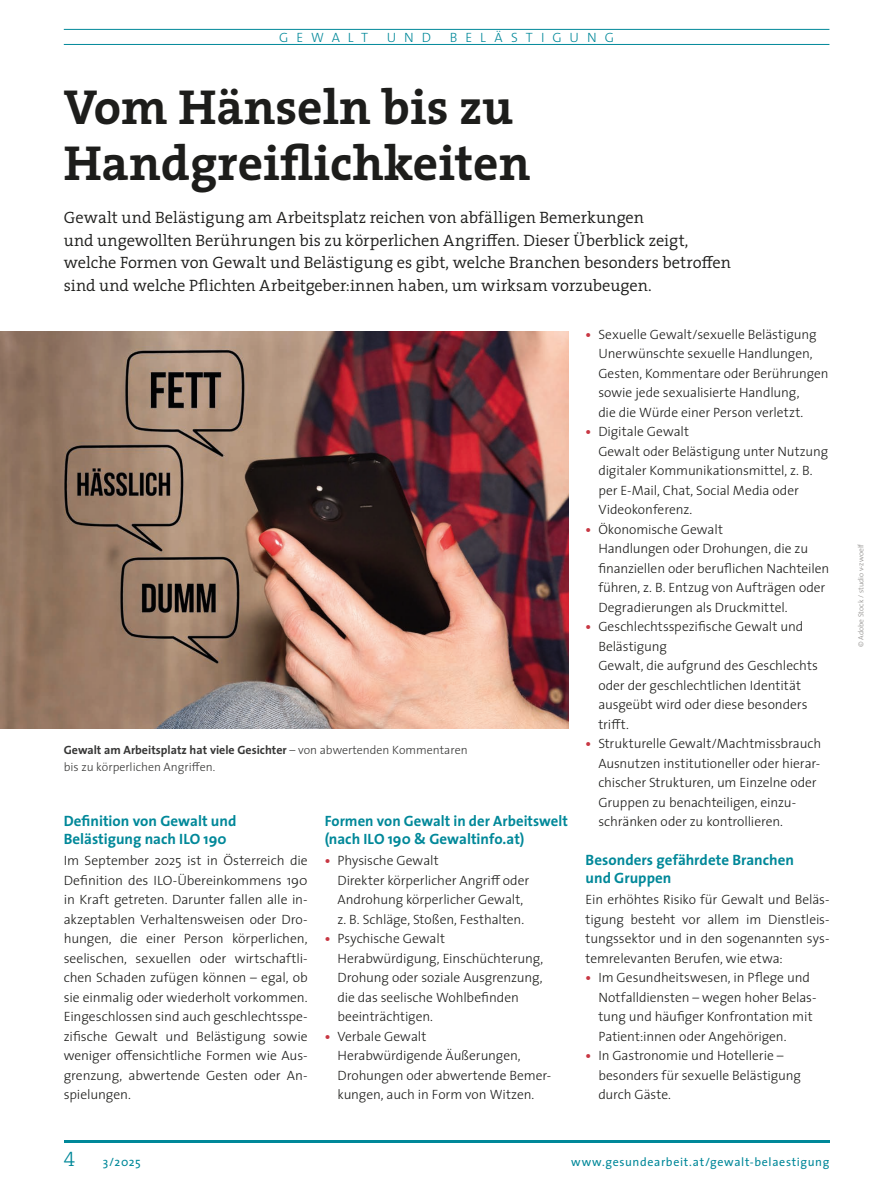
<style>
.page{position:relative;width:872px;height:1191px;background:#fff}
.page>*{position:absolute;margin:0;border:0;box-sizing:border-box;transform-origin:0 0}
.t1{font:700 49.5px/55.5px "The Serif";color:#1d1d1b}
.t2{font:21px "The Serif Light Caps";color:#089}
.t3{font:300 16.5px/22.5px "The Serif";color:#1d1d1b}
.t4{font:700 15px/18px "The Sans";color:#089}
.t5{font:300 13.5px/19.5px "The Sans";letter-spacing:-.005em;color:#1d1d1b}
.t6{font:300 13.5px "The Sans";letter-spacing:.595em;color:#089}
.t7{font:300 12px/16.5px "The Sans";color:#373736}
.t8{font:12px "The Sans";letter-spacing:.05em;color:#089}
.t9{font:300 7.5px "The Sans";color:#8a8886}
.s1{font-weight:700}
.s2{font-weight:700;color:#c83743}
</style>
<div class="page">
<hr style="left:64px;top:29px;width:765px;height:1px;background:#089">
<hr style="left:64px;top:44px;width:765px;height:1px;background:#089">
<hr style="left:64px;top:1140px;width:765px;height:2px;background:#089">
<img style="left:0;top:332px;width:568px;height:397px">
<p class="t6" style="left:279px;top:26px;width:90px">GEWALT</p>
<p class="t6" style="left:387px;top:26px;width:46px">UND</p>
<p class="t6" style="left:450px;top:26px;width:166px">BELÄSTIGUNG</p>
<h1 class="t1" style="left:64px;top:78px;width:468px">Vom Hänseln bis zu<br>Handgreiflichkeiten</h1>
<p class="t3" style="left:64px;top:206px;width:669px">Gewalt und Belästigung am Arbeitsplatz reichen von abfälligen Bemerkungen<br>und ungewollten Berührungen bis zu körperlichen Angriffen. Dieser Überblick zeigt, welche Formen von Gewalt und Belästigung es gibt, welche Branchen besonders betroffen sind und welche Pflichten Arbeitgeber:innen haben, um wirksam vorzubeugen.</p>
<p class="t7" style="left:64px;top:741px;width:405px"><span class="s1">Gewalt am Arbeitsplatz hat viele Gesichter</span> – von abwertenden Kommentaren bis zu körperlichen Angriffen.</p>
<p class="t4" style="left:64px;top:812px;width:174px">Definition von Gewalt und<br>Belästigung nach ILO 190</p>
<p class="t5" style="left:64px;top:850px;width:245px;text-align:justify">Im September 2025 ist in Österreich die Definition des ILO-Übereinkommens 190 in Kraft getreten. Darunter fallen alle in&shy;akzeptablen Verhaltensweisen oder Dro&shy;hungen, die einer Person körperlichen, seelischen, sexuellen oder wirtschaftli&shy;chen Schaden zufügen können – egal, ob sie einmalig oder wiederholt vorkommen.<br>Eingeschlossen sind auch geschlechtsspe&shy;zifische Gewalt und Belästigung sowie weniger offensichtliche Formen wie Aus&shy;grenzung, abwertende Gesten oder An&shy;spielungen.</p>
<p class="t4" style="left:325px;top:812px;width:245px">Formen von Gewalt in der Arbeitswelt (nach ILO 190 &amp; Gewaltinfo.at)</p>
<p class="t5" style="left:337px;top:850px;width:193px;text-indent:-13px"><span class="s2">•</span> Physische Gewalt<br>Direkter körperlicher Angriff oder<br>Androhung körperlicher Gewalt, z. B. Schläge, Stoßen, Festhalten.</p>
<p class="t5" style="left:337px;top:928px;width:207px;text-indent:-13px"><span class="s2">•</span> Psychische Gewalt<br>Herabwürdigung, Einschüchterung,<br>Drohung oder soziale Ausgrenzung, die das seelische Wohlbefinden beeinträchtigen.</p>
<p class="t5" style="left:337px;top:1026px;width:215px;text-indent:-13px"><span class="s2">•</span> Verbale Gewalt<br>Herabwürdigende Äußerungen,<br>Drohungen oder abwertende Bemer&shy;kungen, auch in Form von Witzen.</p>
<p class="t5" style="left:598px;top:324px;width:231px;text-indent:-13px"><span class="s2">•</span> Sexuelle Gewalt/sexuelle Belästigung Unerwünschte sexuelle Handlungen, Gesten, Kommentare oder Berührungen sowie jede sexualisierte Handlung,<br>die die Würde einer Person verletzt.</p>
<p class="t5" style="left:598px;top:421px;width:231px;text-indent:-13px"><span class="s2">•</span> Digitale Gewalt<br>Gewalt oder Belästigung unter Nutzung digitaler Kommunikationsmittel, z. B. per E-Mail, Chat, Social Media oder<br>Videokonferenz.</p>
<p class="t5" style="left:598px;top:519px;width:233px;text-indent:-13px"><span class="s2">•</span> Ökonomische Gewalt<br>Handlungen oder Drohungen, die zu finanziellen oder beruflichen Nachteilen führen, z. B. Entzug von Aufträgen oder Degradierungen als Druckmittel.</p>
<p class="t5" style="left:598px;top:616px;width:221px;text-indent:-13px"><span class="s2">•</span> Geschlechtsspezifische Gewalt und<br>Belästigung<br>Gewalt, die aufgrund des Geschlechts oder der geschlechtlichen Identität ausgeübt wird oder diese besonders trifft.</p>
<p class="t5" style="left:598px;top:733px;width:224px;text-indent:-13px"><span class="s2">•</span> Strukturelle Gewalt/Machtmissbrauch Ausnutzen institutioneller oder hierar&shy;chischer Strukturen, um Einzelne oder Gruppen zu benachteiligen, einzu&shy;schränken oder zu kontrollieren.</p>
<p class="t4" style="left:585px;top:851px;width:210px">Besonders gefährdete Branchen und Gruppen</p>
<p class="t5" style="left:585px;top:889px;width:245px;text-align:justify">Ein erhöhtes Risiko für Gewalt und Beläs&shy;tigung besteht vor allem im Dienstleis&shy;tungssektor und in den sogenannten sys&shy;temrelevanten Berufen, wie etwa:</p>
<p class="t5" style="left:598px;top:967px;width:220px;text-indent:-13px"><span class="s2">•</span> Im Gesundheitswesen, in Pflege und Notfalldiensten – wegen hoher Belas&shy;tung und häufiger Konfrontation mit Patient:innen oder Angehörigen.</p>
<p class="t5" style="left:598px;top:1045px;width:204px;text-indent:-13px"><span class="s2">•</span> In Gastronomie und Hotellerie – besonders für sexuelle Belästigung durch Gäste.</p>
<h2 class="t2" style="left:64px;top:1141px;width:13px">4</h2>
<p class="t8" style="left:103px;top:1151px;width:39px">3/2025</p>
<p class="t8" style="left:571px;top:1151px;width:260px">www.gesundearbeit.at/gewalt-belaestigung</p>
<p class="t9" style="left:855px;top:647px;width:105px;rotate:-90deg">© Adobe Stock / studio v-zwoelf</p>
</div>
